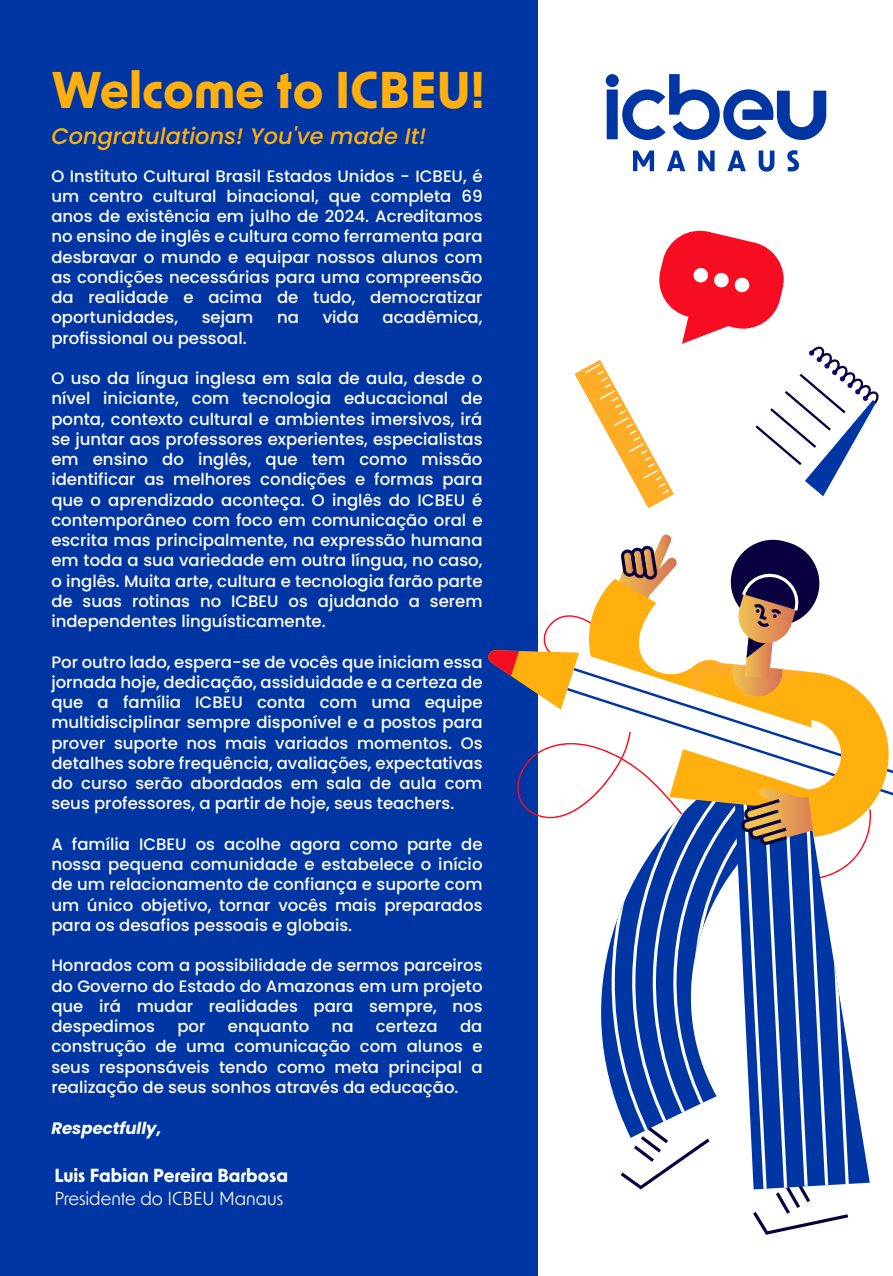
<style>
.page{position:relative;width:893px;height:1276px;background:#fff}
.page>*{position:absolute;margin:0;border:0;box-sizing:border-box;transform-origin:0 0}
.t1{font:700 49.05px "New Order";color:#ffb00f}
.t2{font:italic 500 22.5px "Poppins";color:#ffb00f}
.t3{font:700 18px "New Order";color:#fff}
.t4{font:18px "New Order";color:#fff}
.t5{font:500 16.5px/20.2px "Poppins";color:#fff;text-align:justify}
.t6{font:italic 700 16.5px "Poppins";color:#fff}
</style>
<div class="page">
<div style="left:0;top:0;width:537px;height:1276px;background:#0036a3"></div>
<svg style="left:633px;top:150px;width:21px;height:21px"></svg>
<svg style="left:667px;top:150px;width:18px;height:21px"></svg>
<svg style="left:698px;top:150px;width:17px;height:21px"></svg>
<svg style="left:727px;top:150px;width:19px;height:21px"></svg>
<svg style="left:759px;top:150px;width:15px;height:22px"></svg>
<svg style="left:787px;top:150px;width:12px;height:21px"></svg>
<svg style="left:607px;top:74px;width:219px;height:66px"></svg>
<svg style="left:488px;top:534px;width:405px;height:727px"></svg>
<svg style="left:574px;top:230px;width:305px;height:278px"></svg>
<h1 class="t1" style="left:51px;top:58px;width:435px">Welcome to ICBEU!</h1>
<h2 class="t2" style="left:51px;top:123px;width:377px">Congratulations! You've made It!</h2>
<p class="t5" style="left:51px;top:166px;width:433px">O Instituto Cultural Brasil Estados Unidos - ICBEU, é um centro cultural binacional, que completa 69 anos de existência em julho de 2024. Acreditamos no ensino de inglês e cultura como ferramenta para desbravar o mundo e equipar nossos alunos com as condições necessárias para uma compreensão da realidade e acima de tudo, democratizar oportunidades,</p>
<p class="t5" style="left:202px;top:307px;width:53px">sejam</p>
<p class="t5" style="left:277px;top:307px;width:23px">na</p>
<p class="t5" style="left:323px;top:307px;width:38px">vida</p>
<p class="t5" style="left:383px;top:307px;width:101px">acadêmica,</p>
<p class="t5" style="left:51px;top:328px;width:197px">profissional ou pessoal.</p>
<p class="t5" style="left:51px;top:368px;width:433px">O uso da língua inglesa em sala de aula, desde o nível iniciante, com tecnologia educacional de ponta, contexto cultural e ambientes imersivos, irá se juntar aos professores experientes, especialistas em ensino do inglês, que tem como missão identificar as melhores condições e formas para que o aprendizado aconteça. O inglês do ICBEU é contemporâneo com foco em comunicação oral e escrita mas principalmente, na expressão humana em toda a sua variedade em outra língua, no caso, o inglês. Muita arte, cultura e tecnologia farão parte de suas rotinas no ICBEU os ajudando a serem independentes linguísticamente.</p>
<p class="t5" style="left:51px;top:652px;width:433px">Por outro lado, espera-se de vocês que iniciam essa jornada hoje, dedicação, assiduidade e a certeza de que a família ICBEU conta com uma equipe multidisciplinar sempre disponível e a postos para prover suporte nos mais variados momentos. Os detalhes sobre frequência, avaliações, expectativas do curso serão abordados em sala de aula com seus professores, a partir de hoje, seus teachers.</p>
<p class="t5" style="left:51px;top:834px;width:433px">A família ICBEU os acolhe agora como parte de nossa pequena comunidade e estabelece o início de um relacionamento de confiança e suporte com um único objetivo, tornar vocês mais preparados para os desafios pessoais e globais.</p>
<p class="t5" style="left:51px;top:955px;width:433px">Honrados com a possibilidade de sermos parceiros do Governo do Estado do Amazonas em um projeto que irá mudar realidades para sempre, nos despedimos</p>
<p class="t5" style="left:51px;top:1016px;width:433px;text-indent:409px">da construção de uma comunicação com alunos e seus responsáveis tendo como meta principal a realização de seus sonhos através da educação.</p>
<p class="t6" style="left:51px;top:1118px;width:112px">Respectfully,</p>
<p class="t5" style="left:177px;top:1016px;width:30px">por</p>
<p class="t5" style="left:228px;top:1016px;width:83px">enquanto</p>
<p class="t5" style="left:332px;top:1016px;width:23px">na</p>
<p class="t5" style="left:376px;top:1016px;width:63px">certeza</p>
<p class="t3" style="left:54px;top:1163px;width:235px">Luis Fabian Pereira Barbosa</p>
<p class="t4" style="left:54px;top:1187px;width:230px">Presidente do ICBEU Manaus</p>
</div>
